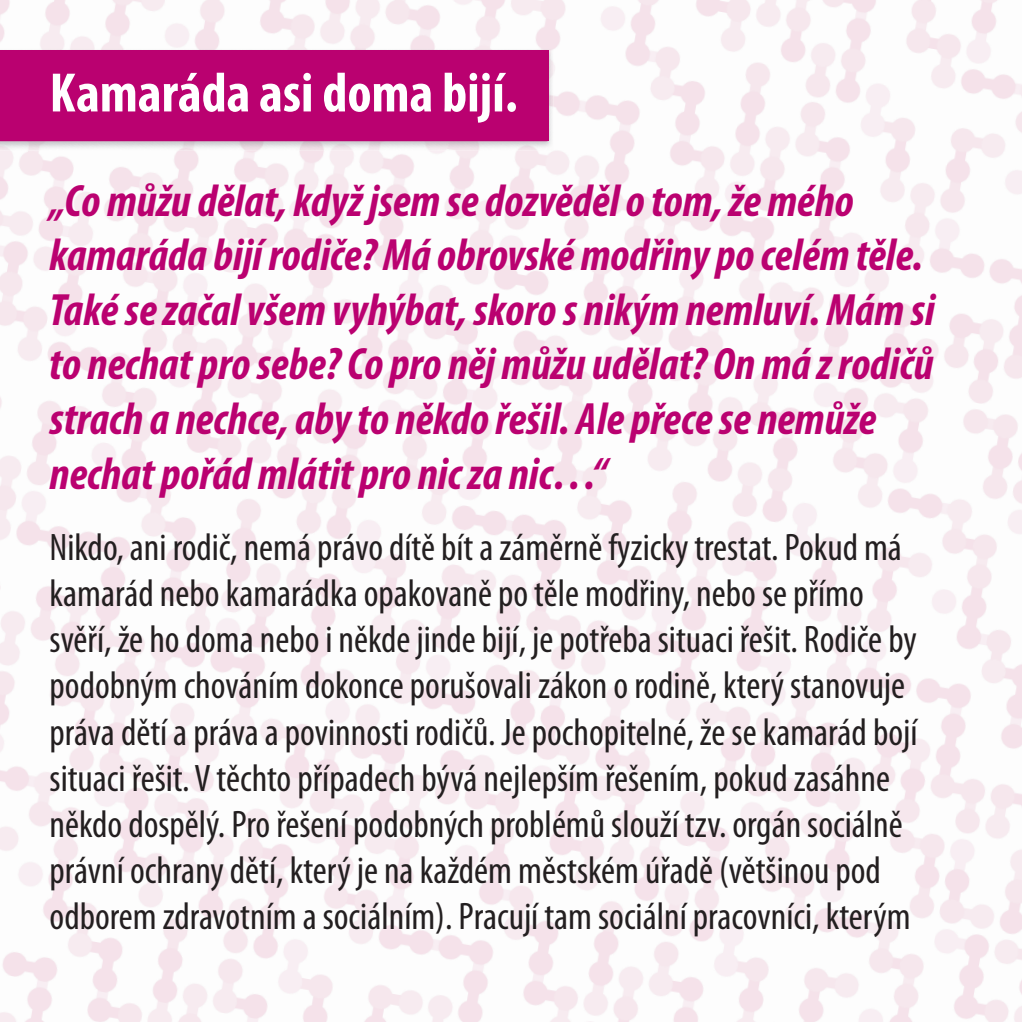
<style>
.page{position:relative;width:1022px;height:1022px;background:#fff}
.page>*{position:absolute;margin:0;border:0;box-sizing:border-box;transform-origin:0 0}
.t1{font:700 condensed 56px "Myriad Pro";color:#fff}
.t2{font:italic 700 condensed 45.5px/54.6px "Myriad Pro";color:#ba0170}
.t3{font:condensed 38.5px/46.2px "Myriad Pro";color:#231f20}
</style>
<div class="page">
<img style="left:0;top:0;width:1022px;height:1022px">
<img style="left:0;top:49px;width:553px;height:102px">
<div style="left:0;top:50px;width:547px;height:91px;background:#ba0170"></div>
<h1 class="t1" style="left:50px;top:73px;width:470px">Kamaráda asi doma bijí.</h1>
<p class="t2" style="left:50px;top:177px;width:887px">„Co můžu dělat, když jsem se dozvěděl o tom, že mého kamaráda bijí rodiče? Má obrovské modřiny po celém těle.<br>Také se začal všem vyhýbat, skoro s nikým nemluví. Mám si to nechat pro sebe? Co pro něj můžu udělat? On má z rodičů strach a nechce, aby to někdo řešil. Ale přece se nemůže nechat pořád mlátit pro nic za nic…“</p>
<p class="t3" style="left:50px;top:527px;width:869px">Nikdo, ani rodič, nemá právo dítě bít a záměrně fyzicky trestat. Pokud má kamarád nebo kamarádka opakovaně po těle modřiny, nebo se přímo svěří, že ho doma nebo i někde jinde bijí, je potřeba situaci řešit. Rodiče by podobným chováním dokonce porušovali zákon o rodině, který stanovuje práva dětí a práva a povinnosti rodičů. Je pochopitelné, že se kamarád bojí situaci řešit. V těchto případech bývá nejlepším řešením, pokud zasáhne někdo dospělý. Pro řešení podobných problémů slouží tzv. orgán sociálně právní ochrany dětí, který je na každém městském úřadě (většinou pod odborem zdravotním a sociálním). Pracují tam sociální pracovníci, kterým</p>
</div>
